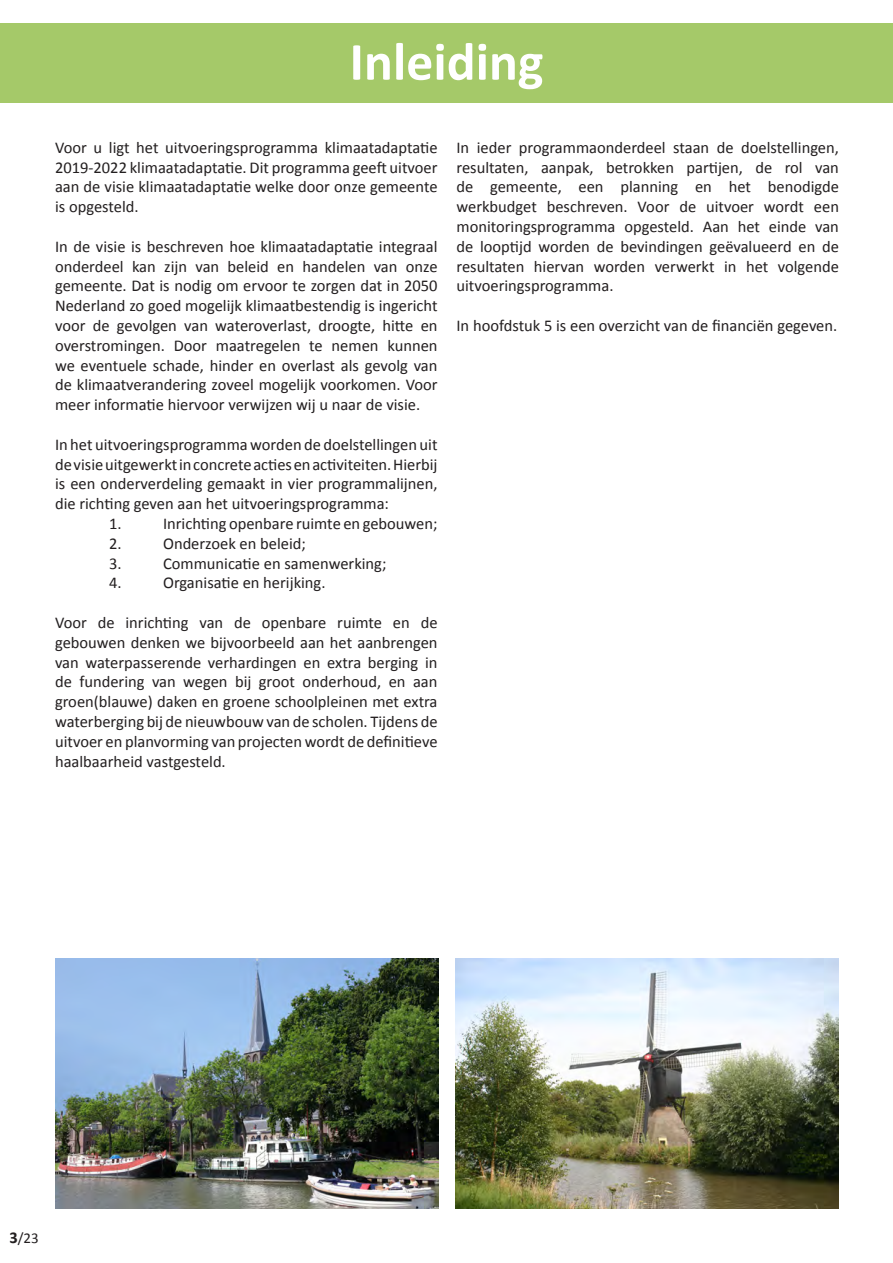
<style>
.page{position:relative;width:893px;height:1263px;background:#fff}
.page>*{position:absolute;margin:0;border:0;box-sizing:border-box;transform-origin:0 0}
.Titel{font:700 54px "Calibri";color:#fff}
.Tekst{font:16.5px/19.8px "Calibri";color:#231f20;text-align:justify}
.t1{font:15px "Calibri";color:#231f20}
.s1{font-weight:700;font-size:16.5px}
</style>
<div class="page">
<div style="left:0;top:23px;width:893px;height:80px;background:#a5c969"></div>
<img style="left:55px;top:959px;width:384px;height:250px">
<img style="left:455px;top:959px;width:384px;height:250px">
<p class="Titel" style="left:350px;top:27px;width:196px">Inleiding</p>
<p class="Tekst" style="left:55px;top:137px;width:384px">Voor u ligt het uitvoeringsprogramma klimaatadaptatie 2019-2022 klimaatadaptatie. Dit programma geeft uitvoer aan de visie klimaatadaptatie welke door onze gemeente is opgesteld.</p>
<p class="Tekst" style="left:55px;top:236px;width:384px">In de visie is beschreven hoe klimaatadaptatie integraal onderdeel kan zijn van beleid en handelen van onze gemeente. Dat is nodig om ervoor te zorgen dat in 2050<br>Nederland zo goed mogelijk klimaatbestendig is ingericht voor de gevolgen van wateroverlast, droogte, hitte en overstromingen. Door maatregelen te nemen kunnen we eventuele schade, hinder en overlast als gevolg van de klimaatverandering zoveel mogelijk voorkomen. Voor meer informatie hiervoor verwijzen wij u naar de visie.</p>
<p class="Tekst" style="left:55px;top:434px;width:384px">In het uitvoeringsprogramma worden de doelstellingen uit devisieuitgewerktinconcreteactiesenactiviteiten.Hierbij is een onderverdeling gemaakt in vier programmalijnen, die richting geven aan het uitvoeringsprogramma:</p>
<p class="Tekst" style="left:109px;top:514px;width:14px">1.</p>
<p class="Tekst" style="left:163px;top:514px;width:276px">Inrichting openbare ruimte en gebouwen;</p>
<p class="Tekst" style="left:109px;top:533px;width:14px">2.</p>
<p class="Tekst" style="left:163px;top:533px;width:144px">Onderzoek en beleid;</p>
<p class="Tekst" style="left:109px;top:553px;width:14px">3.</p>
<p class="Tekst" style="left:163px;top:553px;width:225px">Communicatie en samenwerking;</p>
<p class="Tekst" style="left:109px;top:573px;width:14px">4.</p>
<p class="Tekst" style="left:163px;top:573px;width:164px">Organisatie en herijking.</p>
<p class="Tekst" style="left:55px;top:613px;width:384px">Voor de inrichting van de openbare ruimte en de gebouwen denken we bijvoorbeeld aan het aanbrengen van waterpasserende verhardingen en extra berging in de fundering van wegen bij groot onderhoud, en aan groen(blauwe) daken en groene schoolpleinen met extra waterberging bij de nieuwbouw van de scholen. Tijdens de uitvoer en planvorming van projecten wordt de definitieve haalbaarheid vastgesteld.</p>
<p class="Tekst" style="left:456px;top:137px;width:384px">In ieder programmaonderdeel staan de doelstellingen, resultaten, aanpak, betrokken partijen, de rol van de gemeente, een planning en het benodigde werkbudget beschreven. Voor de uitvoer wordt een monitoringsprogramma opgesteld. Aan het einde van de looptijd worden de bevindingen geëvalueerd en de resultaten hiervan worden verwerkt in het volgende uitvoeringsprogramma.</p>
<p class="Tekst" style="left:456px;top:316px;width:382px">In hoofdstuk 5 is een overzicht van de financiën gegeven.</p>
<p class="t1" style="left:9px;top:1229px;width:31px"><span class="s1">3</span>/23</p>
</div>
